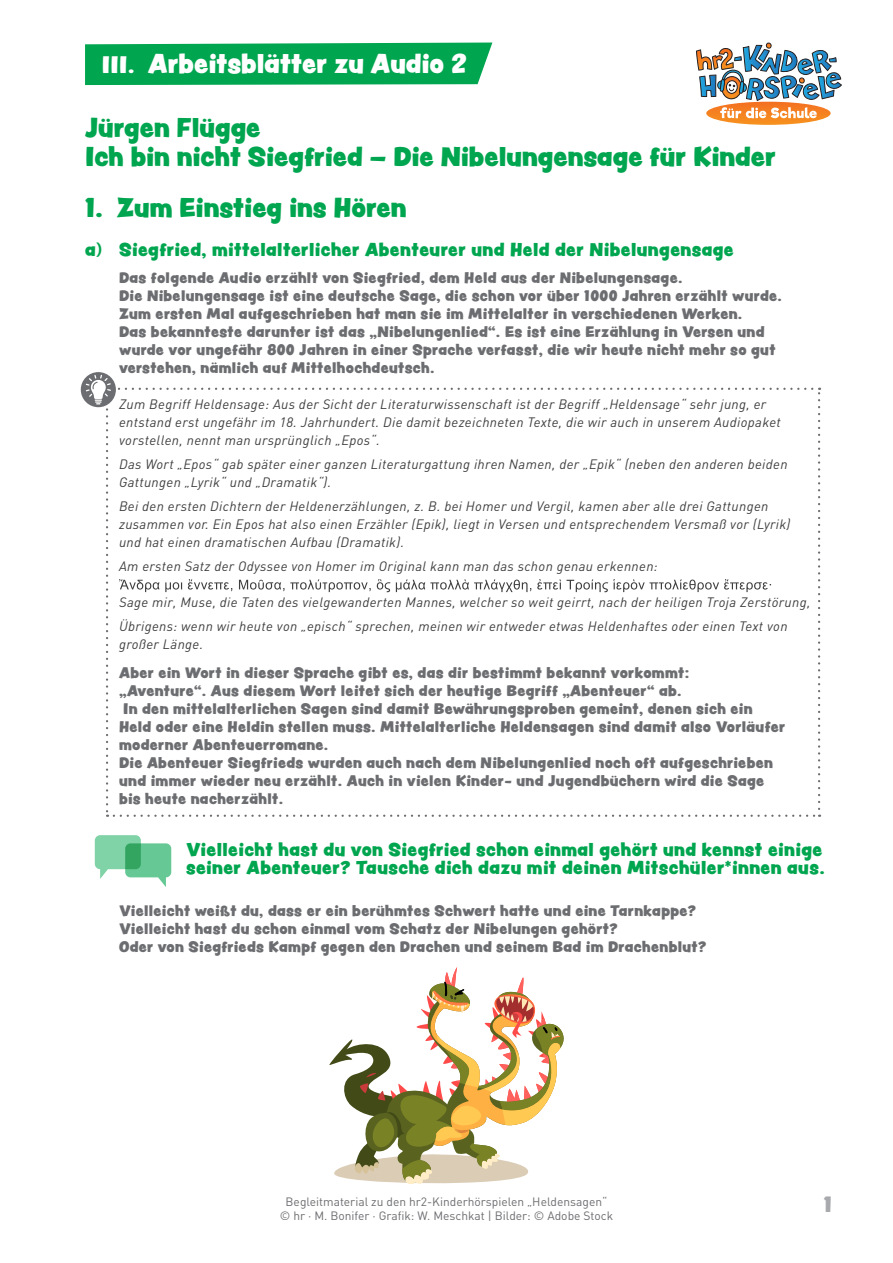
<style>
.page{position:relative;width:893px;height:1263px;background:#fff}
.page>*{position:absolute;margin:0;border:0;box-sizing:border-box;transform-origin:0 0}
.Text_Headlines_mehrz{font:24px "Peachy Keen JF";color:#00a54f}
.t1{font:24px "Peachy Keen JF";color:#fff}
.t2{font:19.5px "Peachy Keen JF";color:#a8a9ad}
.Text_Headlines_mehrz-2{font:16.5px/18px "Peachy Keen JF";letter-spacing:.025em;color:#00a54f}
.Text_Headlines_mehrz-3{font:13.5px/18px "Peachy Keen JF";letter-spacing:.025em;color:#6c6d70}
.Text_Headlines_mehrz-4{font:italic 13.5px/18px "DIN";letter-spacing:.025em;color:#3e3e3f}
.t3{font:12px/14.4px "DIN";color:#6c6d70;text-align:center}
.s1{font-size:21px}
</style>
<div class="page">
<svg style="left:696px;top:43px;width:146px;height:82px"></svg>
<div style="left:85px;top:43px;width:407px;height:42px;background:#00a54f"></div>
<div style="left:95px;top:835px;width:46px;height:34px;background:#80d2a7;border-radius:5px"></div>
<svg style="left:125px;top:843px;width:46px;height:34px;fill:#66c995"></svg>
<svg style="left:329px;top:967px;width:235px;height:217px"></svg>
<div style="left:81px;top:372px;width:35px;height:35px;background:#6c6d70;border-radius:50%"></div>
<svg style="left:86px;top:375px;width:734px;height:442px"></svg>
<p class="t1" style="left:102px;top:45px;width:367px"><span class="s1">III.</span> Arbeitsblätter zu Audio 2</p>
<p class="Text_Headlines_mehrz" style="left:85px;top:110px;width:177px">Jürgen Flügge</p>
<p class="Text_Headlines_mehrz" style="left:85px;top:138px;width:692px">Ich bin nicht Siegfried – Die Nibelungensage für Kinder</p>
<p class="Text_Headlines_mehrz" style="left:85px;top:189px;width:323px">1. Zum Einstieg ins Hören</p>
<p class="Text_Headlines_mehrz-2" style="left:85px;top:240px;width:650px">a) Siegfried, mittelalterlicher Abenteurer und Held der Nibelungensage</p>
<p class="Text_Headlines_mehrz-3" style="left:119px;top:268px;width:664px">Das folgende Audio erzählt von Siegfried, dem Held aus der Nibelungensage.<br>Die Nibelungensage ist eine deutsche Sage, die schon vor über 1000 Jahren erzählt wurde.<br>Zum ersten Mal aufgeschrieben hat man sie im Mittelalter in verschiedenen Werken.<br>Das bekannteste darunter ist das „Nibelungenlied“. Es ist eine Erzählung in Versen und wurde vor ungefähr 800 Jahren in einer Sprache verfasst, die wir heute nicht mehr so gut verstehen, nämlich auf Mittelhochdeutsch.</p>
<p class="Text_Headlines_mehrz-4" style="left:119px;top:395px;width:663px">Zum Begriff Heldensage: Aus der Sicht der Literaturwissenschaft ist der Begriff „Heldensage“ sehr jung, er entstand erst ungefähr im 18. Jahrhundert. Die damit bezeichneten Texte, die wir auch in unserem Audiopaket vorstellen, nennt man ursprünglich „Epos“.</p>
<p class="Text_Headlines_mehrz-4" style="left:119px;top:455px;width:670px">Das Wort „Epos“ gab später einer ganzen Literaturgattung ihren Namen, der „Epik“ (neben den anderen beiden<br>Gattungen „Lyrik“ und „Dramatik“).</p>
<p class="Text_Headlines_mehrz-4" style="left:119px;top:497px;width:673px">Bei den ersten Dichtern der Heldenerzählungen, z. B. bei Homer und Vergil, kamen aber alle drei Gattungen zusammen vor. Ein Epos hat also einen Erzähler (Epik), liegt in Versen und entsprechendem Versmaß vor (Lyrik) und hat einen dramatischen Aufbau (Dramatik).</p>
<p class="Text_Headlines_mehrz-4" style="left:119px;top:557px;width:540px">Am ersten Satz der Odyssee von Homer im Original kann man das schon genau erkennen:</p>
<p class="Text_Headlines_mehrz-4" style="left:119px;top:593px;width:693px">Sage mir, Muse, die Taten des vielgewanderten Mannes, welcher so weit geirrt, nach der heiligen Troja Zerstörung,</p>
<p class="Text_Headlines_mehrz-4" style="left:119px;top:617px;width:670px">Übrigens: wenn wir heute von „episch“ sprechen, meinen wir entweder etwas Heldenhaftes oder einen Text von großer Länge.</p>
<p class="Text_Headlines_mehrz-3" style="left:119px;top:663px;width:572px">Aber ein Wort in dieser Sprache gibt es, das dir bestimmt bekannt vorkommt:</p>
<p class="Text_Headlines_mehrz-3" style="left:119px;top:681px;width:564px">„Aventure“. Aus diesem Wort leitet sich der heutige Begriff „Abenteuer“ ab.</p>
<p class="Text_Headlines_mehrz-3" style="left:123px;top:699px;width:631px">In den mittelalterlichen Sagen sind damit Bewährungsproben gemeint, denen sich ein</p>
<p class="Text_Headlines_mehrz-3" style="left:119px;top:717px;width:668px">Held oder eine Heldin stellen muss. Mittelalterliche Heldensagen sind damit also Vorläufer</p>
<p class="Text_Headlines_mehrz-3" style="left:119px;top:735px;width:211px">moderner Abenteuerromane.</p>
<p class="Text_Headlines_mehrz-3" style="left:119px;top:753px;width:655px">Die Abenteuer Siegfrieds wurden auch nach dem Nibelungenlied noch oft aufgeschrieben und immer wieder neu erzählt. Auch in vielen Kinder- und Jugendbüchern wird die Sage bis heute nacherzählt.</p>
<p class="Text_Headlines_mehrz-2" style="left:186px;top:840px;width:640px">Vielleicht hast du von Siegfried schon einmal gehört und kennst einige seiner Abenteuer? Tausche dich dazu mit deinen Mitschüler*innen aus.</p>
<p class="Text_Headlines_mehrz-3" style="left:119px;top:902px;width:589px">Vielleicht weißt du, dass er ein berühmtes Schwert hatte und eine Tarnkappe?<br>Vielleicht hast du schon einmal vom Schatz der Nibelungen gehört?<br>Oder von Siegfrieds Kampf gegen den Drachen und seinem Bad im Drachenblut?</p>
<p class="t3" style="left:280px;top:1194px;width:335px">Begleitmaterial zu den hr2-Kinderhörspielen „Heldensagen“ © hr · M. Bonifer · Grafik: W. Meschkat | Bilder: © Adobe Stock</p>
<h2 class="t2" style="left:824px;top:1189px;width:10px">1</h2>
</div>
